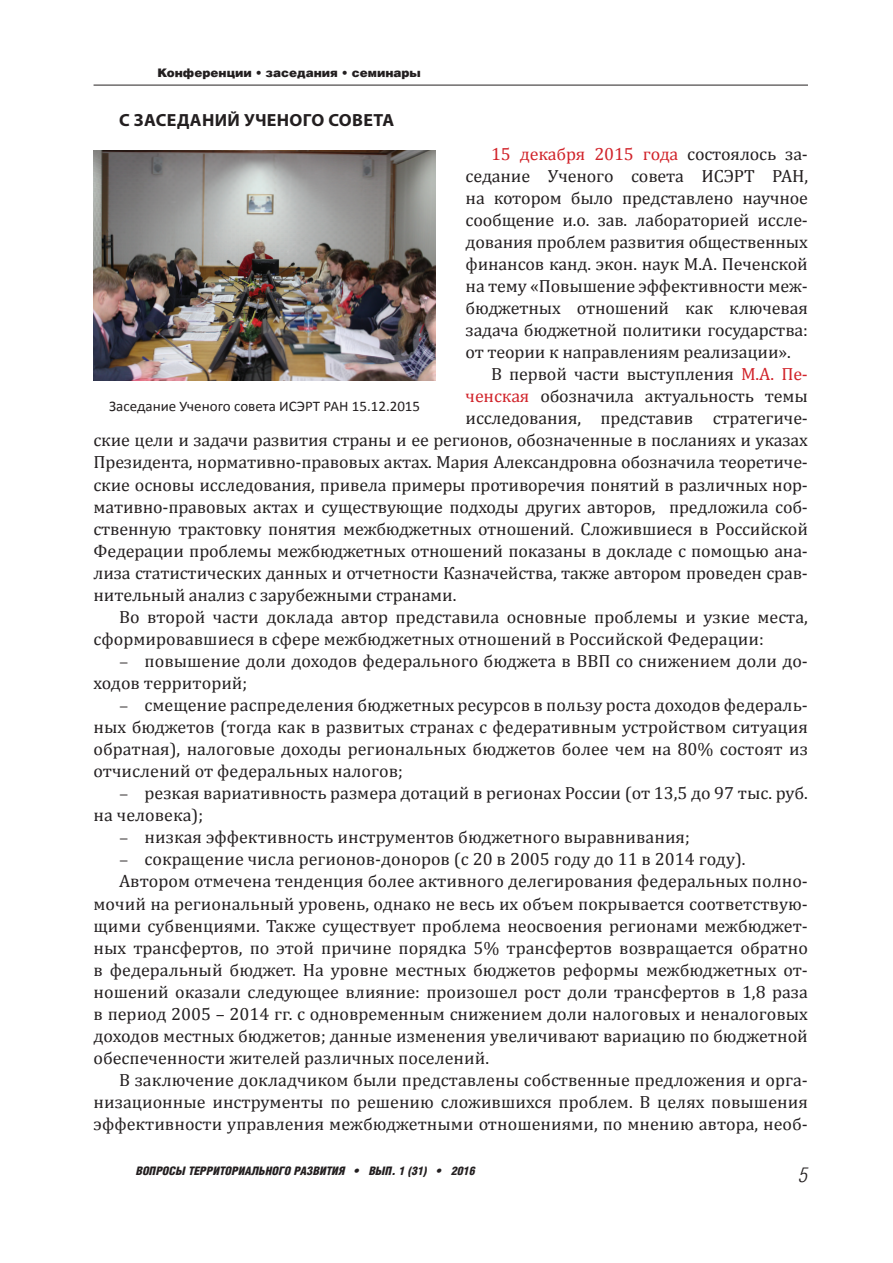
<style>
.page{position:relative;width:893px;height:1263px;background:#fff}
.page>*{position:absolute;margin:0;border:0;box-sizing:border-box;transform-origin:0 0}
.t1{font:italic 300 20.55px "Helios Cond";color:#231f20}
.t2{font:17.7px/22px "Cambria";color:#231f20}
.t3{font:17.7px "Cambria";letter-spacing:-.01em;color:#d1232a}
.t4{font:700 17.7px "Myriad Pro";letter-spacing:.02em;color:#231f20}
.t5{font:14.7px "Calibri";color:#231f20}
.t6{font:italic 900 11.7px "Helios Cond";color:#231f20}
.t7{font:900 11.7px "Helios";color:#231f20}
.s1{color:#231f20}
.s2{color:#d1232a}
.s3{font-family:"Minion Pro"}
</style>
<div class="page">
<hr style="left:94px;top:85px;width:714px;height:1px;background:#231f20">
<img style="left:94px;top:150px;width:342px;height:231px">
<p class="t7" style="left:157px;top:69px;width:265px">Конференции • заседания • семинары</p>
<p class="t4" style="left:119px;top:109px;width:276px">С ЗАСЕДАНИЙ УЧЕНОГО СОВЕТА</p>
<p class="t3" style="left:491px;top:143px;width:318px">15 декабря 2015 года <span class="s1">состоялось за-</span></p>
<p class="t2" style="left:466px;top:164px;width:344px">седание Ученого совета ИСЭРТ РАН,</p>
<p class="t2" style="left:466px;top:186px;width:344px">на котором было представлено научное</p>
<p class="t2" style="left:466px;top:208px;width:344px">сообщение и.о. зав. лабораторией иссле-</p>
<p class="t2" style="left:466px;top:230px;width:344px">дования проблем развития общественных</p>
<p class="t2" style="left:466px;top:252px;width:344px">финансов канд. экон. наук М.А. Печенской</p>
<p class="t2" style="left:466px;top:275px;width:344px">на тему «Повышение эффективности меж-</p>
<p class="t2" style="left:466px;top:297px;width:344px">бюджетных отношений как ключевая</p>
<p class="t2" style="left:466px;top:319px;width:344px">задача бюджетной политики государства:</p>
<p class="t2" style="left:466px;top:341px;width:327px">от теории к направлениям реализации».</p>
<p class="t2" style="left:491px;top:363px;width:318px">В первой части выступления <span class="s2">М.А. Пе-</span></p>
<p class="t2" style="left:466px;top:385px;width:344px"><span class="s2">ченская</span> обозначила актуальность темы</p>
<p class="t2" style="left:466px;top:407px;width:344px">исследования, представив стратегиче-</p>
<p class="t2" style="left:94px;top:429px;width:716px">ские цели и задачи развития страны и ее регионов, обозначенные в посланиях и указах</p>
<p class="t2" style="left:94px;top:451px;width:716px">Президента, нормативно-правовых актах. Мария Александровна обозначила теоретиче-</p>
<p class="t2" style="left:94px;top:473px;width:716px">ские основы исследования, привела примеры противоречия понятий в различных нор-</p>
<p class="t2" style="left:94px;top:495px;width:716px">мативно-правовых актах и существующие подходы других авторов, предложила соб-</p>
<p class="t2" style="left:94px;top:517px;width:716px">ственную трактовку понятия межбюджетных отношений. Сложившиеся в Российской</p>
<p class="t2" style="left:94px;top:539px;width:716px">Федерации проблемы межбюджетных отношений показаны в докладе с помощью ана-</p>
<p class="t2" style="left:94px;top:561px;width:716px">лиза статистических данных и отчетности Казначейства, также автором проведен срав-</p>
<p class="t2" style="left:94px;top:583px;width:364px">нительный анализ с зарубежными странами.</p>
<p class="t2" style="left:119px;top:605px;width:690px">Во второй части доклада автор представила основные проблемы и узкие места,</p>
<p class="t2" style="left:94px;top:627px;width:672px">сформировавшиеся в сфере межбюджетных отношений в Российской Федерации:</p>
<p class="t2" style="left:94px;top:649px;width:716px;text-indent:26px"><span class="s3">–</span> повышение доли доходов федерального бюджета в ВВП со снижением доли до&shy;ходов территорий;</p>
<p class="t2" style="left:94px;top:693px;width:716px;text-align:justify;text-indent:26px"><span class="s3">–</span> смещение распределения бюджетных ресурсов в пользу роста доходов федераль&shy;ных бюджетов (тогда как в развитых странах с федеративным устройством ситуация обратная), налоговые доходы региональных бюджетов более чем на 80% состоят из отчислений от федеральных налогов;</p>
<p class="t2" style="left:94px;top:782px;width:716px;text-indent:26px"><span class="s3">–</span> резкая вариативность размера дотаций в регионах России (от 13,5 до 97 тыс. руб. на человека);</p>
<p class="t2" style="left:119px;top:826px;width:572px"><span class="s3">–</span> низкая эффективность инструментов бюджетного выравнивания;</p>
<p class="t2" style="left:119px;top:848px;width:628px"><span class="s3">–</span> сокращение числа регионов-доноров (с 20 в 2005 году до 11 в 2014 году).</p>
<p class="t2" style="left:119px;top:870px;width:690px">Автором отмечена тенденция более активного делегирования федеральных полно-</p>
<p class="t2" style="left:94px;top:892px;width:716px">мочий на региональный уровень, однако не весь их объем покрывается соответствую-</p>
<p class="t2" style="left:94px;top:914px;width:716px">щими субвенциями. Также существует проблема неосвоения регионами межбюджет-</p>
<p class="t2" style="left:94px;top:936px;width:716px">ных трансфертов, по этой причине порядка 5% трансфертов возвращается обратно</p>
<p class="t2" style="left:94px;top:958px;width:716px">в федеральный бюджет. На уровне местных бюджетов реформы межбюджетных от-</p>
<p class="t2" style="left:94px;top:980px;width:716px">ношений оказали следующее влияние: произошел рост доли трансфертов в 1,8 раза</p>
<p class="t2" style="left:94px;top:1002px;width:716px">в период 2005 – 2014 гг. с одновременным снижением доли налоговых и неналоговых</p>
<p class="t2" style="left:94px;top:1024px;width:716px">доходов местных бюджетов; данные изменения увеличивают вариацию по бюджетной</p>
<p class="t2" style="left:94px;top:1046px;width:397px">обеспеченности жителей различных поселений.</p>
<p class="t2" style="left:119px;top:1068px;width:690px">В заключение докладчиком были представлены собственные предложения и орга-</p>
<p class="t2" style="left:94px;top:1090px;width:716px">низационные инструменты по решению сложившихся проблем. В целях повышения</p>
<p class="t2" style="left:94px;top:1112px;width:716px">эффективности управления межбюджетными отношениями, по мнению автора, необ-</p>
<p class="t5" style="left:109px;top:400px;width:312px">Заседание Ученого совета ИСЭРТ РАН 15.12.2015</p>
<p class="t6" style="left:136px;top:1167px;width:341px">ВОПРОСЫ ТЕРРИТОРИАЛЬНОГО РАЗВИТИЯ • ВЫП. 1 (31) • 2016</p>
<p class="t1" style="left:799px;top:1167px;width:10px">5</p>
</div>
